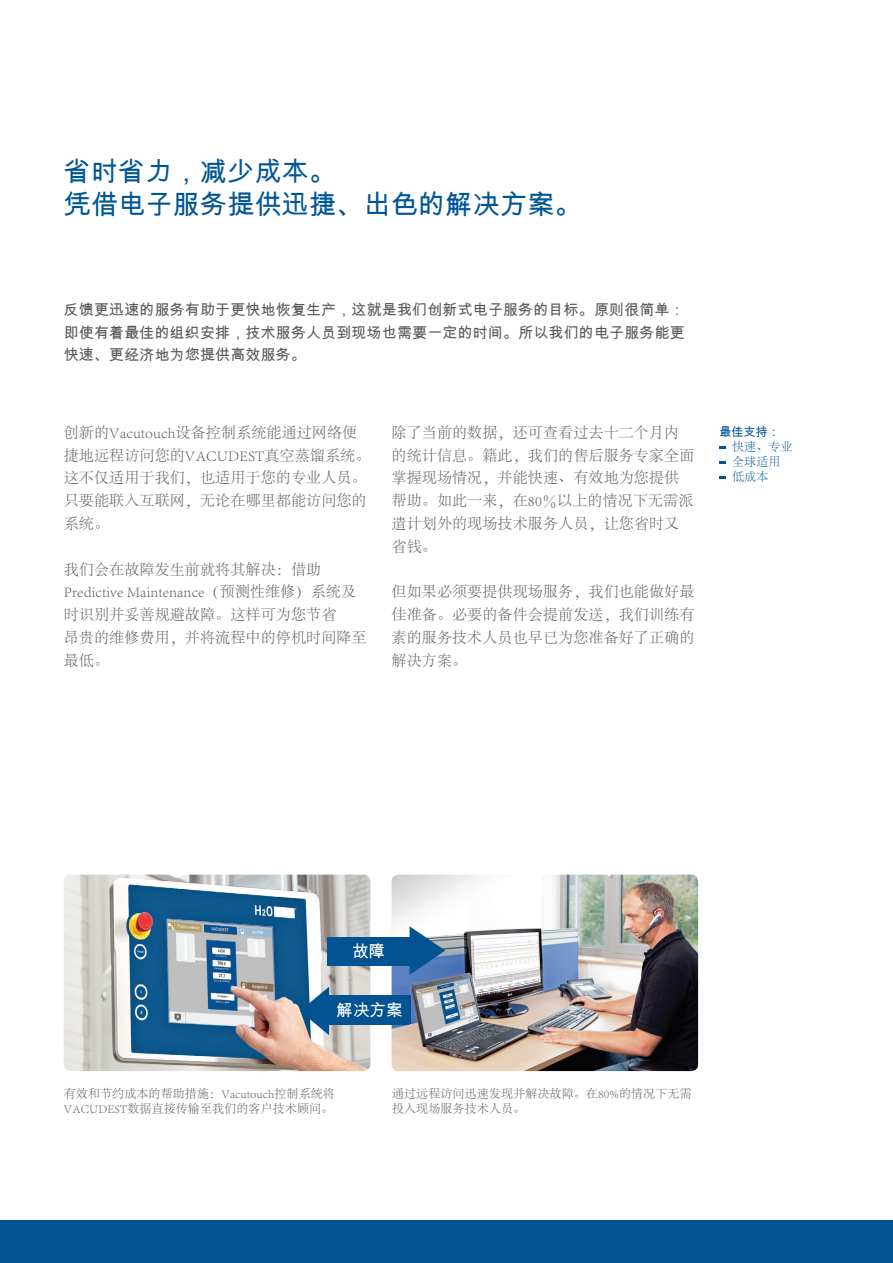
<style>
.page{position:relative;width:893px;height:1263px;background:#fff}
.page>*{position:absolute;margin:0;border:0;box-sizing:border-box;transform-origin:0 0}
.t1{font:27px/33px "Arial Unicode MS";letter-spacing:.01em;color:#005595}
.t2{font:16.5px "Arial Unicode MS";color:#fff}
.t3{font:300 15px/22.8px "Adobe Song Std";letter-spacing:.01em;color:#57585a}
.t4{font:15px/22.8px "Arial Unicode MS";letter-spacing:.01em;color:#57585a;text-align:justify}
.t5{font:300 12px/15px "Adobe Song Std";letter-spacing:.01em;color:#57585a}
.t6{font:300 12px/15px "Adobe Song Std";letter-spacing:.01em;color:#005595}
.t7{font:12px "Arial Unicode MS";color:#005595}
</style>
<div class="page">
<img style="left:64px;top:875px;width:306px;height:196px">
<img style="left:392px;top:875px;width:306px;height:196px">
<svg style="left:410px;top:926px;width:35px;height:49px"></svg>
<div style="left:327px;top:937px;width:83px;height:28px;background:#035291"></div>
<div style="left:328px;top:999px;width:81px;height:26px;background:#035291"></div>
<svg style="left:300px;top:987px;width:29px;height:48px"></svg>
<div style="left:329px;top:996px;width:81px;height:28px;background:#035291"></div>
<svg style="left:719px;top:446px;width:7px;height:3px"></svg>
<svg style="left:719px;top:461px;width:7px;height:3px"></svg>
<svg style="left:719px;top:476px;width:7px;height:3px"></svg>
<div style="left:0;top:1220px;width:893px;height:43px;background:#035291"></div>
<h1 class="t1" style="left:64px;top:154px;width:519px">省时省力，减少成本。<br>凭借电子服务提供迅捷、出色的解决方案。</h1>
<p class="t4" style="left:64px;top:298px;width:622px">反馈更迅速的服务有助于更快地恢复生产，这就是我们创新式电子服务的目标。原则很简单：即使有着最佳的组织安排，技术服务人员到现场也需要一定的时间。所以我们的电子服务能更快速、更经济地为您提供高效服务。</p>
<p class="t3" style="left:64px;top:421px;width:308px">创新的Vacutouch设备控制系统能通过网络便捷地远程访问您的VACUDEST真空蒸馏系统。这不仅适用于我们，也适用于您的专业人员。只要能联入互联网，无论在哪里都能访问您的系统。</p>
<p class="t3" style="left:64px;top:558px;width:304px">我们会在故障发生前就将其解决：借助<br>Predictive Maintenance（预测性维修）系统及时识别并妥善规避故障。这样可为您节省<br>昂贵的维修费用，并将流程中的停机时间降至最低。</p>
<p class="t3" style="left:392px;top:421px;width:304px">除了当前的数据，还可查看过去十二个月内的统计信息。籍此，我们的售后服务专家全面掌握现场情况，并能快速、有效地为您提供帮助。如此一来，在80％以上的情况下无需派遣计划外的现场技术服务人员，让您省时又省钱。</p>
<p class="t3" style="left:392px;top:581px;width:304px;text-align:justify">但如果必须要提供现场服务，我们也能做好最佳准备。必要的备件会提前发送，我们训练有素的服务技术人员也早已为您准备好了正确的解决方案。</p>
<p class="t7" style="left:719px;top:423px;width:62px">最佳支持：</p>
<p class="t6" style="left:732px;top:440px;width:62px">快速、专业全球适用低成本</p>
<p class="t2" style="left:352px;top:939px;width:35px">故障</p>
<p class="t2" style="left:337px;top:998px;width:67px">解决方案</p>
<p class="t5" style="left:64px;top:1086px;width:273px">有效和节约成本的帮助措施：Vacutouch控制系统将<br>VACUDEST数据直接传输至我们的客户技术顾问。</p>
<p class="t5" style="left:392px;top:1086px;width:301px">通过远程访问迅速发现并解决故障。在80%的情况下无需投入现场服务技术人员。</p>
</div>
